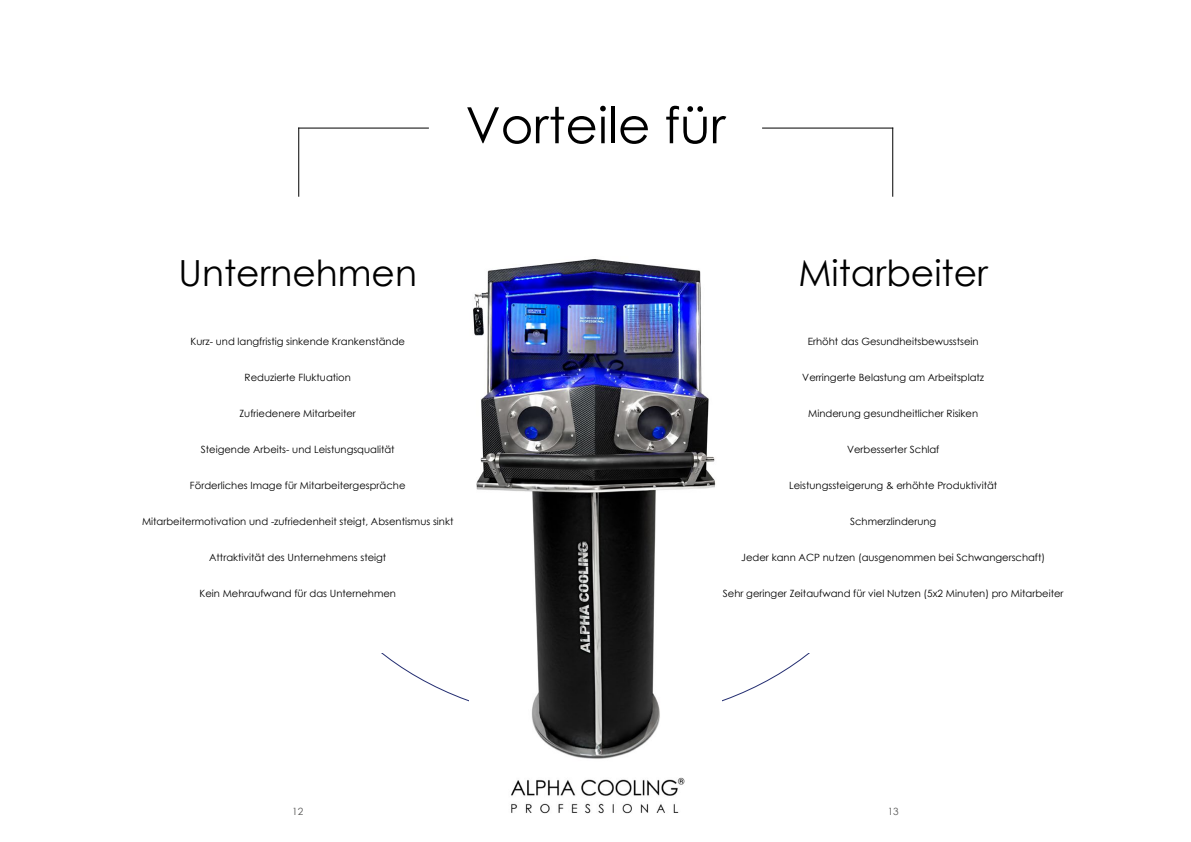
<style>
.page{position:relative;width:1191px;height:842px;background:#fff}
.page>*{position:absolute;margin:0;border:0;box-sizing:border-box;transform-origin:0 0}
.t1{font:50px "Century Gothic";color:#000}
.t2{font:36px "Century Gothic";color:#000}
.t3{font:10px "Century Gothic";color:#000}
.t4{font:10px "Century Gothic";color:#575756}
</style>
<div class="page">
<img style="left:473px;top:259px;width:243px;height:555px">
<hr style="left:762px;top:128px;width:131px;height:1px;background:#000">
<hr style="left:298px;top:128px;width:131px;height:1px;background:#000">
<hr style="left:298px;top:128px;width:1px;height:69px;background:#000">
<hr style="left:892px;top:128px;width:1px;height:69px;background:#000">
<h1 class="t1" style="left:465px;top:90px;width:261px">Vorteile für</h1>
<h2 class="t2" style="left:178px;top:248px;width:240px">Unternehmen</h2>
<h2 class="t2" style="left:798px;top:248px;width:191px">Mitarbeiter</h2>
<p class="t3" style="left:190px;top:335px;width:216px">Kurz- und langfristig sinkende Krankenstände</p>
<p class="t3" style="left:245px;top:371px;width:108px">Reduzierte Fluktuation</p>
<p class="t3" style="left:239px;top:407px;width:118px">Zufriedenere Mitarbeiter</p>
<p class="t3" style="left:201px;top:443px;width:195px">Steigende Arbeits- und Leistungsqualität</p>
<p class="t3" style="left:190px;top:479px;width:217px">Förderliches Image für Mitarbeitergespräche</p>
<p class="t3" style="left:142px;top:515px;width:313px">Mitarbeitermotivation und -zufriedenheit steigt, Absentismus sinkt</p>
<p class="t3" style="left:209px;top:551px;width:179px">Attraktivität des Unternehmens steigt</p>
<p class="t3" style="left:199px;top:587px;width:198px">Kein Mehraufwand für das Unternehmen</p>
<p class="t3" style="left:807px;top:335px;width:172px">Erhöht das Gesundheitsbewusstsein</p>
<p class="t3" style="left:802px;top:371px;width:183px">Verringerte Belastung am Arbeitsplatz</p>
<p class="t3" style="left:808px;top:407px;width:171px">Minderung gesundheitlicher Risiken</p>
<p class="t3" style="left:847px;top:443px;width:94px">Verbesserter Schlaf</p>
<p class="t3" style="left:789px;top:479px;width:210px">Leistungssteigerung &amp; erhöhte Produktivität</p>
<p class="t3" style="left:850px;top:515px;width:88px">Schmerzlinderung</p>
<p class="t3" style="left:741px;top:551px;width:305px">Jeder kann ACP nutzen (ausgenommen bei Schwangerschaft)</p>
<p class="t3" style="left:723px;top:587px;width:342px">Sehr geringer Zeitaufwand für viel Nutzen (5x2 Minuten) pro Mitarbeiter</p>
<p class="t4" style="left:292px;top:805px;width:13px">12</p>
<p class="t4" style="left:887px;top:805px;width:13px">13</p>
</div>
